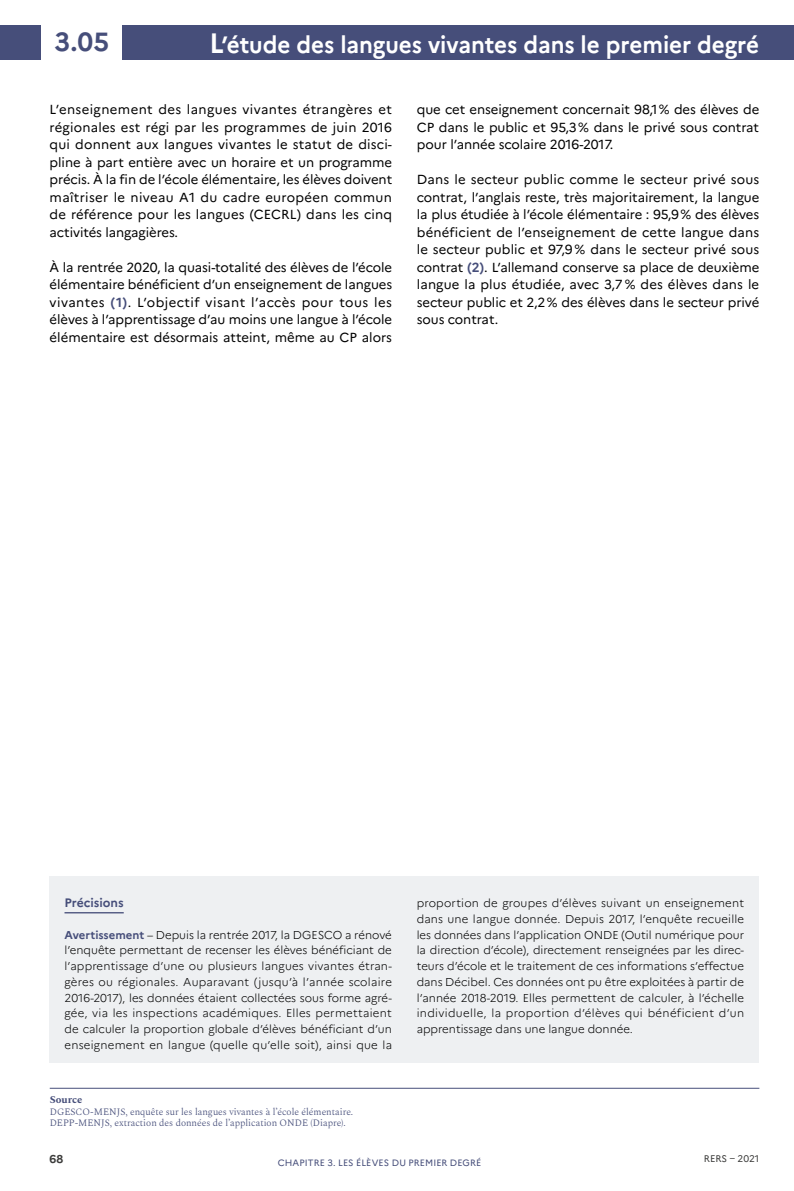
<style>
.page{position:relative;width:794px;height:1191px;background:#fff}
.page>*{position:absolute;margin:0;border:0;box-sizing:border-box;transform-origin:0 0}
.N__page_fiche{font:700 26.25px "Marianne";color:#464e7a}
.Titre_fiche{font:700 23.62px "Marianne";letter-spacing:-.005em;color:#fff;scale:.95 1}
.texte_courant{font:13.12px/17.5px "Marianne";letter-spacing:-.005em;color:#000;text-align:justify}
.titre_Précisions{font:700 12.25px "Marianne";color:#464e7a}
.txt_Précisions{font:300 11.38px/15.8px "Marianne";letter-spacing:.02em;color:#000;text-align:justify}
.t1{font:700 11.38px "Marianne";color:#3c3c3b}
.titre_Source{font:700 10.5px "Spectral";color:#464e7a}
.txt_sources{font:300 9.62px "Spectral";color:#464e7a}
.t2{font:9.62px "Marianne";letter-spacing:-.005em;color:#3c3c3b}
.t3{font:9.1px "Marianne";letter-spacing:.01em;color:#464e7a}
.s1{font-size:28px}
.s2{font-weight:700;color:#464e7a}
</style>
<div class="page">
<div style="left:0;top:25px;width:794px;height:35px;background:#464e7a"></div>
<div style="left:42px;top:19px;width:80px;height:44px;background:#fff"></div>
<hr style="left:50px;top:1088px;width:709px;height:1px;background:#464e7a">
<div style="left:50px;top:876px;width:709px;height:187px;background:#eef0f2"></div>
<hr style="left:64px;top:912px;width:60px;height:1px;background:#464e7a">
<p class="N__page_fiche" style="left:54px;top:26px;width:56px">3.05</p>
<p class="Titre_fiche" style="left:210px;top:30px;width:580px"><span class="s1">L</span>’étude des langues vivantes dans le premier degré</p>
<p class="texte_courant" style="left:50px;top:101px;width:344px">L’enseignement des langues vivantes étrangères et régionales est régi par les programmes de juin 2016 qui donnent aux langues vivantes le statut de disci&shy;pline à part entière avec un horaire et un programme précis. À la fin de l’école élémentaire, les élèves doivent maîtriser le niveau A1 du cadre européen commun de référence pour les langues (CECRL) dans les cinq activités langagières.</p>
<p class="texte_courant" style="left:50px;top:258px;width:344px">À la rentrée 2020, la quasi-totalité des élèves de l’école élémentaire bénéficient d’un enseignement de langues vivantes <span class="s2">(1)</span>. L’objectif visant l’accès pour tous les élèves à l’apprentissage d’au moins une langue à l’école élémentaire est désormais atteint, même au CP alors</p>
<p class="texte_courant" style="left:417px;top:101px;width:344px">que cet enseignement concernait 98,1% des élèves de CP dans le public et 95,3% dans le privé sous contrat pour l’année scolaire 2016-2017.</p>
<p class="texte_courant" style="left:417px;top:171px;width:344px">Dans le secteur public comme le secteur privé sous contrat, l’anglais reste, très majoritairement, la langue la plus étudiée à l’école élémentaire : 95,9% des élèves bénéficient de l’enseignement de cette langue dans le secteur public et 97,9 % dans le secteur privé sous contrat <span class="s2">(2)</span>. L’allemand conserve sa place de deuxième langue la plus étudiée, avec 3,7 % des élèves dans le secteur public et 2,2% des élèves dans le secteur privé sous contrat.</p>
<p class="titre_Précisions" style="left:64px;top:895px;width:61px">Précisions</p>
<p class="txt_Précisions" style="left:64px;top:926px;width:329px"><span class="s2">Avertissement</span> – Depuis la rentrée 2017, la DGESCO a rénové l’enquête permettant de recenser les élèves bénéficiant de l’apprentissage d’une ou plusieurs langues vivantes étran&shy;gères ou régionales. Auparavant (jusqu’à l’année scolaire 2016-2017), les données étaient collectées sous forme agré&shy;gée, via les inspections académiques. Elles permettaient de calculer la proportion globale d’élèves bénéficiant d’un enseignement en langue (quelle qu’elle soit), ainsi que la</p>
<p class="titre_Source" style="left:50px;top:1092px;width:34px">Source</p>
<p class="txt_sources" style="left:50px;top:1104px;width:305px">DGESCO-MENJS, enquête sur les langues vivantes à l’école élémentaire.</p>
<p class="txt_sources" style="left:50px;top:1116px;width:297px">DEPP-MENJS, extraction des données de l’application ONDE (Diapre).</p>
<p class="txt_Précisions" style="left:417px;top:895px;width:329px">proportion de groupes d’élèves suivant un enseignement dans une langue donnée. Depuis 2017, l’enquête recueille les données dans l’application ONDE (Outil numérique pour la direction d’école), directement renseignées par les direc&shy;teurs d’école et le traitement de ces informations s’effectue dans Décibel. Ces données ont pu être exploitées à partir de l’année 2018-2019. Elles permettent de calculer, à l’échelle individuelle, la proportion d’élèves qui bénéficient d’un apprentissage dans une langue donnée.</p>
<p class="t1" style="left:50px;top:1152px;width:15px">68</p>
<p class="t3" style="left:278px;top:1157px;width:137px">CHAPITRE 3. Les élèves du pre</p>
<p class="t3" style="left:425px;top:1157px;width:14px">mier</p>
<p class="t3" style="left:450px;top:1157px;width:33px">degré</p>
<p class="t2" style="left:704px;top:1153px;width:57px">RERS – 2021</p>
</div>
